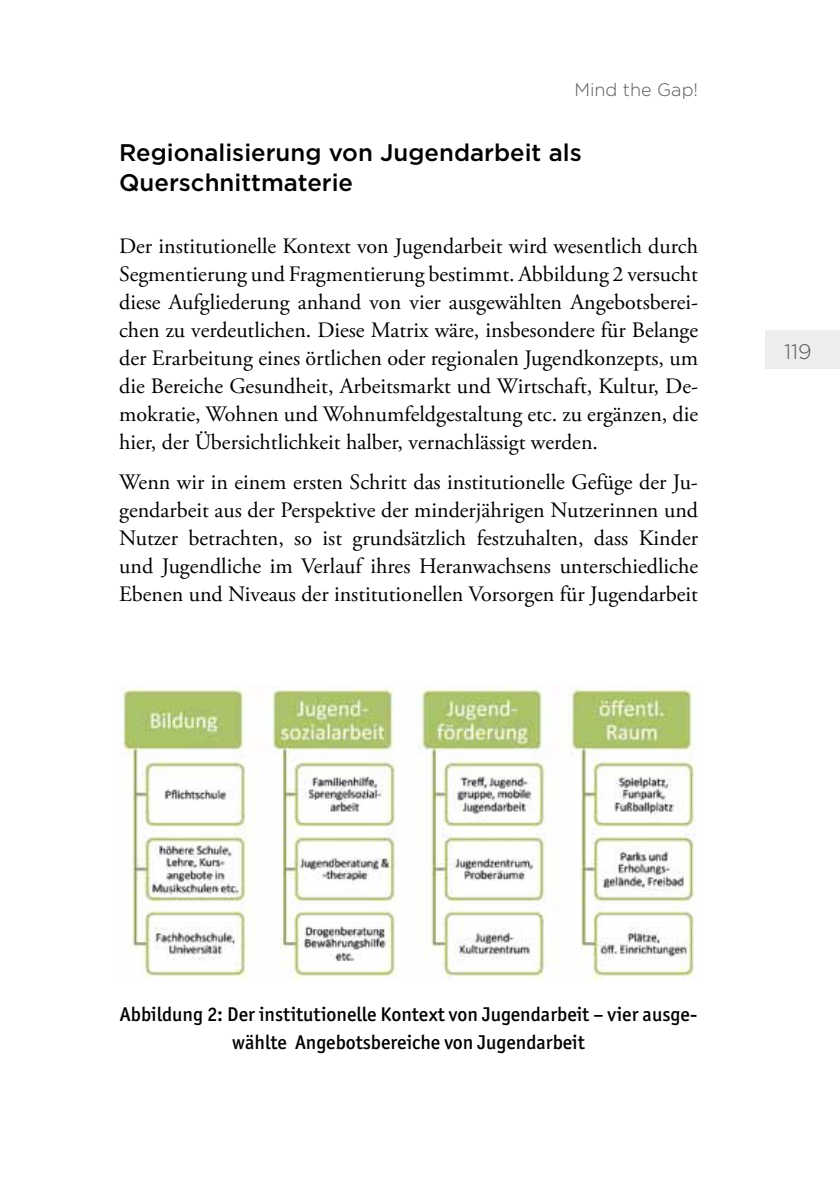
<style>
.page{position:relative;width:840px;height:1191px;background:#fff}
.page>*{position:absolute;margin:0;border:0;box-sizing:border-box;transform-origin:0 0}
.t1{font:500 24px/30px "Gotham";color:#000}
.t2{font:22px/28px "Adobe Garamond Pro";color:#000;text-align:justify}
.t3{font:300 21px "Gotham";color:#575756}
.t4{font:500 20px/28px "Officina Sans ITC Std";color:#000;text-align:center}
.t5{font:300 18px "Gotham";color:#575756}
</style>
<div class="page">
<div style="left:764px;top:331px;width:75px;height:38px;background:#ededed"></div>
<img style="left:121px;top:685px;width:575px;height:296px">
<p class="t5" style="left:574px;top:78px;width:125px">Mind the Gap!</p>
<p class="t1" style="left:119px;top:137px;width:463px">Regionalisierung von Jugendarbeit als<br>Querschnittmaterie</p>
<p class="t2" style="left:119px;top:233px;width:580px">Der institutionelle Kontext von Jugendarbeit wird wesentlich durch Segmentierung und Fragmentierung bestimmt. Abbildung 2 versucht diese Aufgliederung anhand von vier ausgewählten Angebotsberei&shy;chen zu verdeutlichen. Diese Matrix wäre, insbesondere für Belange der Erarbeitung eines örtlichen oder regionalen Jugendkonzepts, um die Bereiche Gesundheit, Arbeitsmarkt und Wirtschaft, Kultur, De&shy;mokratie, Wohnen und Wohnumfeldgestaltung etc. zu ergänzen, die hier, der Übersichtlichkeit halber, vernachlässigt werden.</p>
<p class="t2" style="left:119px;top:468px;width:580px">Wenn wir in einem ersten Schritt das institutionelle Gefüge der Ju&shy;gendarbeit aus der Perspektive der minderjährigen Nutzerinnen und Nutzer betrachten, so ist grundsätzlich festzuhalten, dass Kinder und Jugendliche im Verlauf ihres Heranwachsens unterschiedliche Ebenen und Niveaus der institutionellen Vorsorgen für Jugendarbeit</p>
<p class="t3" style="left:783px;top:338px;width:29px">119</p>
<p class="t4" style="left:120px;top:1000px;width:578px">Abbildung 2: Der institutionelle Kontext von Jugendarbeit – vier ausge&shy;wählte Angebotsbereiche von Jugendarbeit</p>
</div>
